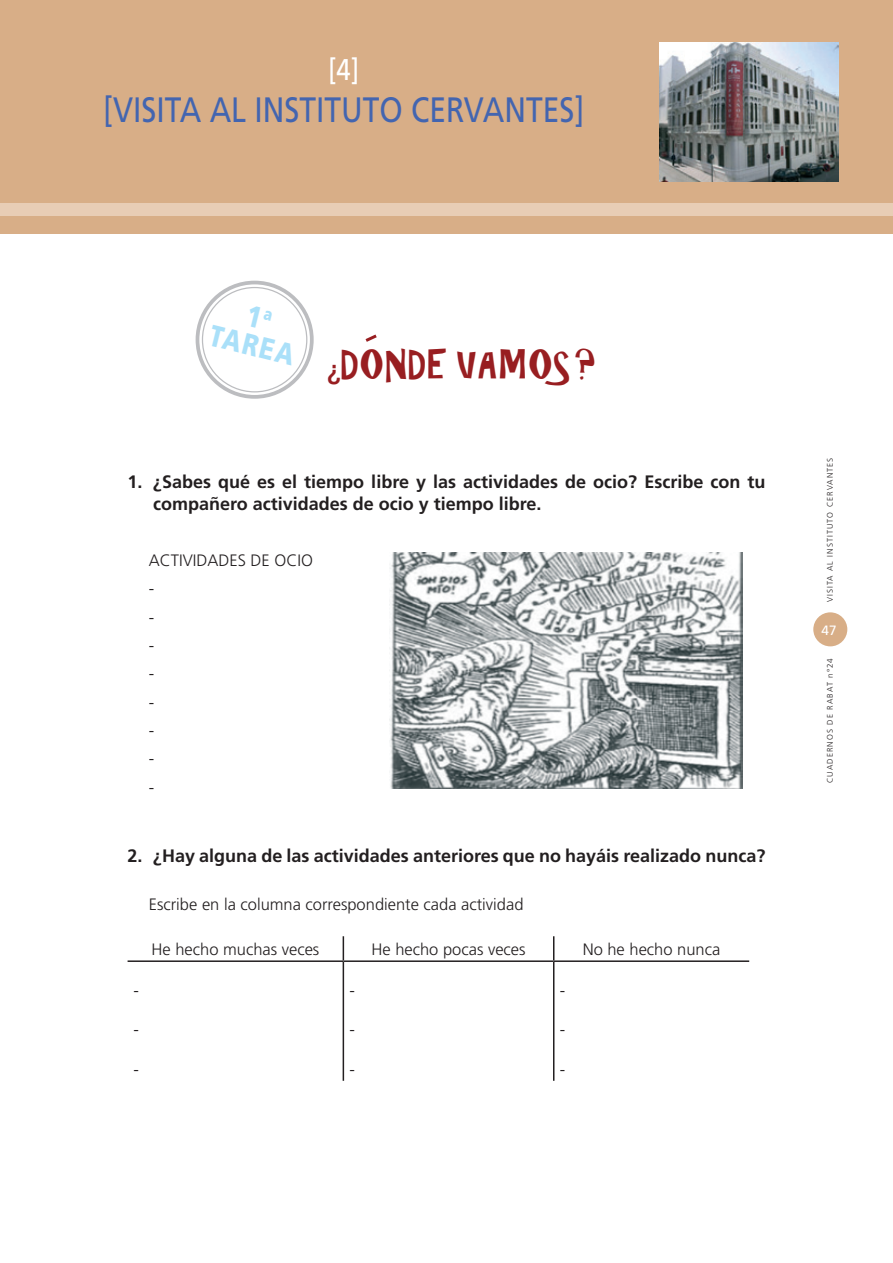
<style>
.page{position:relative;width:893px;height:1263px;background:#fff}
.page>*{position:absolute;margin:0;border:0;box-sizing:border-box;transform-origin:0 0}
.t1{font:37.5px "Gilligans Island";letter-spacing:.03em;color:#981e21}
.t2{font:35.25px "Frutiger";color:#4365b0;scale:.85 1}
.t3{font:900 30px/28.5px "Frutiger";color:#aae0f9;text-align:center;scale:.8 1}
.t4{font:30px "Frutiger";color:#fff;scale:.85 1}
.t5{font:700 18px/21.6px "Frutiger";color:#231f20}
.t6{font:300 16.5px/28.3px "Frutiger";color:#231f20}
.t7{font:13.5px "Frutiger";color:#fff}
.t8{font:300 8.1px "Frutiger";letter-spacing:.13em;color:#231f20}
.s1{font-family:"Win Soft Pro";font-weight:500}
</style>
<div class="page">
<svg style="left:343px;top:936px;width:1px;height:24px"></svg>
<svg style="left:553px;top:936px;width:1px;height:24px"></svg>
<hr style="left:128px;top:960px;width:215px;height:2px;background:#231f20">
<hr style="left:343px;top:960px;width:211px;height:2px;background:#231f20">
<hr style="left:343px;top:962px;width:1px;height:119px;background:#231f20">
<hr style="left:554px;top:960px;width:195px;height:2px;background:#231f20">
<hr style="left:553px;top:962px;width:1px;height:119px;background:#231f20">
<div style="left:196px;top:281px;width:118px;height:118px;border:4px solid #bcbdc0;border-radius:50%"></div>
<svg style="left:365px;top:334px;width:12px;height:8px"></svg>
<div style="left:813px;top:612px;width:34px;height:34px;background:#d8ae87;border-radius:50%"></div>
<div style="left:0;top:0;width:893px;height:234px;background:#d8ae87"></div>
<div style="left:0;top:203px;width:893px;height:12px;background:#e8cdb5"></div>
<img style="left:659px;top:43px;width:180px;height:138px">
<img style="left:389px;top:553px;width:353px;height:235px">
<h3 class="t4" style="left:328px;top:52px;width:38px">[4]</h3>
<h2 class="t2" style="left:103px;top:90px;width:568px">[VISITA AL INSTITUTO CERVANTES]</h2>
<h3 class="t3" style="left:221px;top:293px;width:109px;rotate:14deg">1<sup>a<br></sup>TAREA</h3>
<h1 class="t1" style="left:327px;top:346px;width:271px"><span class="s1">¿</span>DONDE VAMOS?</h1>
<p class="t5" style="left:153px;top:471px;width:614px;text-indent:-26px">1. ¿Sabes qué es el tiempo libre y las actividades de ocio? Escribe con tu compañero actividades de ocio y tiempo libre.</p>
<p class="t6" style="left:149px;top:546px;width:166px">ACTIVIDADES DE OCIO -<br>-<br>-<br>-<br>-<br>-<br>-<br>-</p>
<p class="t5" style="left:128px;top:845px;width:639px">2. ¿Hay alguna de las actividades anteriores que no hayáis realizado nunca?</p>
<p class="t6" style="left:149px;top:890px;width:376px">Escribe en la columna correspondiente cada actividad</p>
<p class="t6" style="left:152px;top:935px;width:169px">He hecho muchas veces</p>
<p class="t6" style="left:372px;top:935px;width:156px">He hecho pocas veces</p>
<p class="t6" style="left:583px;top:935px;width:139px">No he hecho nunca</p>
<p class="t6" style="left:134px;top:976px;width:7px">-</p>
<p class="t6" style="left:134px;top:1015px;width:7px">-</p>
<p class="t6" style="left:134px;top:1055px;width:7px">-</p>
<p class="t6" style="left:349px;top:976px;width:7px">-</p>
<p class="t6" style="left:349px;top:1015px;width:7px">-</p>
<p class="t6" style="left:349px;top:1055px;width:7px">-</p>
<p class="t6" style="left:560px;top:976px;width:7px">-</p>
<p class="t6" style="left:560px;top:1015px;width:7px">-</p>
<p class="t6" style="left:560px;top:1055px;width:7px">-</p>
<p class="t8" style="left:825px;top:602px;width:146px;rotate:-90deg">VISITA AL INSTITUTO CERVANTES</p>
<p class="t7" style="left:821px;top:622px;width:17px">47</p>
<p class="t8" style="left:825px;top:783px;width:126px;rotate:-90deg">CUADERNOS DE RABAT n°24</p>
</div>
